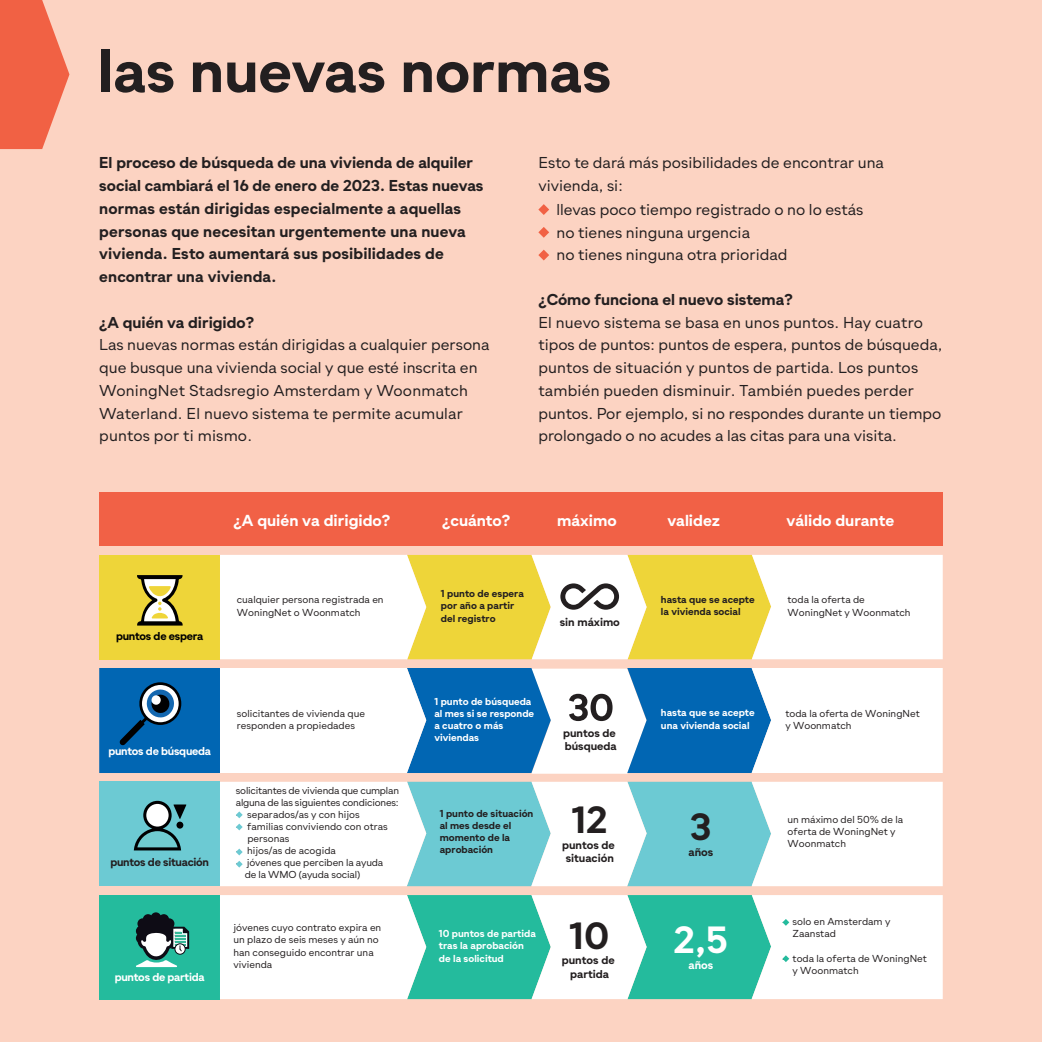
<style>
.page{position:relative;width:1042px;height:1042px;background:#fcd3c2}
.page>*{position:absolute;margin:0;border:0;box-sizing:border-box;transform-origin:0 0}
.t1{font:700 60.2px "Gramatika";color:#231f20}
.t2{font:700 37.8px "Gramatika";color:#231f20}
.t3{font:700 37.8px "Gramatika";color:#fff}
.t4{font:700 15.92px "Gramatika";color:#fff}
.t5{font:15.75px/22.8px "Gramatika";color:#231f20}
.t6{font:700 15.75px/22.8px "Gramatika";letter-spacing:.01em;color:#231f20}
.t7{font:700 11.38px/13.7px "Gramatika";color:#231f20;text-align:center}
.t8{font:700 11.38px "Gramatika";letter-spacing:-.02em;color:#fff}
.t9{font:700 11.38px "Gramatika";letter-spacing:-.02em;color:#231f20}
.t10{font:700 11.38px "Gramatika";letter-spacing:-.02em;color:#000001}
.t11{font:10.15px/12.1px "Gramatika";color:#231f20}
.t12{font:700 10.15px/12.1px "Gramatika";color:#fff}
.t13{font:700 10.15px/12.1px "Gramatika";color:#231f20}
.t14{font:10.15px/12.1px "Gramatika";letter-spacing:-.02em;color:#231f20}
</style>
<div class="page">
<svg style="left:538px;top:204px;width:11px;height:11px"></svg>
<svg style="left:538px;top:227px;width:11px;height:11px"></svg>
<svg style="left:538px;top:250px;width:11px;height:10px"></svg>
<div style="left:99px;top:492px;width:844px;height:53px;background:#f16146"></div>
<div style="left:99px;top:555px;width:121px;height:104px;background:#eed539"></div>
<svg style="left:137px;top:575px;width:46px;height:50px"></svg>
<svg style="left:99px;top:668px;width:844px;height:106px;background:#90badb"></svg>
<div style="left:99px;top:782px;width:121px;height:104px;background:#6ccad3"></div>
<svg style="left:134px;top:801px;width:52px;height:49px"></svg>
<div style="left:176px;top:821px;width:7px;height:7px;background:#000001;border-radius:50%"></div>
<svg style="left:220px;top:781px;width:723px;height:105px;background:#ccecef"></svg>
<div style="left:99px;top:895px;width:121px;height:104px;background:#24bb9d"></div>
<svg style="left:136px;top:912px;width:53px;height:55px"></svg>
<svg style="left:220px;top:554px;width:723px;height:106px;background:#f7eeb9"></svg>
<svg style="left:220px;top:895px;width:723px;height:104px;background:#b3e7dd"></svg>
<svg style="left:0;top:0;width:69px;height:149px"></svg>
<h1 class="t1" style="left:98px;top:27px;width:514px">las nuevas normas</h1>
<p class="t6" style="left:99px;top:152px;width:386px">El proceso de búsqueda de una vivienda de alquiler social cambiará el 16 de enero de 2023. Estas nuevas normas están dirigidas especialmente a aquellas personas que necesitan urgentemente una nueva vivienda. Esto aumentará sus posibilidades de encontrar una vivienda.</p>
<p class="t6" style="left:99px;top:311px;width:156px">¿A quién va dirigido?</p>
<p class="t5" style="left:99px;top:334px;width:392px">Las nuevas normas están dirigidas a cualquier persona que busque una vivienda social y que esté inscrita en WoningNet Stadsregio Amsterdam y Woonmatch Waterland. El nuevo sistema te permite acumular puntos por ti mismo.</p>
<p class="t5" style="left:538px;top:152px;width:347px">Esto te dará más posibilidades de encontrar una vivienda, si:</p>
<p class="t5" style="left:556px;top:198px;width:309px">llevas poco tiempo registrado o no lo estás no tienes ninguna urgencia<br>no tienes ninguna otra prioridad</p>
<p class="t6" style="left:538px;top:288px;width:256px">¿Cómo funciona el nuevo sistema?</p>
<p class="t5" style="left:538px;top:311px;width:405px">El nuevo sistema se basa en unos puntos. Hay cuatro tipos de puntos: puntos de espera, puntos de búsqueda, puntos de situación y puntos de partida. Los puntos también pueden disminuir. También puedes perder puntos. Por ejemplo, si no respondes durante un tiempo prolongado o no acudes a las citas para una visita.</p>
<p class="t4" style="left:233px;top:508px;width:158px">¿A quién va dirigido?</p>
<p class="t4" style="left:442px;top:508px;width:70px">¿cuánto?</p>
<p class="t4" style="left:557px;top:508px;width:61px">máximo</p>
<p class="t4" style="left:667px;top:508px;width:54px">validez</p>
<p class="t4" style="left:786px;top:508px;width:109px">válido durante</p>
<p class="t10" style="left:116px;top:628px;width:89px">puntos de espera</p>
<p class="t11" style="left:237px;top:594px;width:148px">cualquier persona registrada en<br>WoningNet o Woonmatch</p>
<p class="t8" style="left:108px;top:742px;width:104px">puntos de búsqueda</p>
<p class="t9" style="left:110px;top:854px;width:100px">puntos de situación</p>
<p class="t8" style="left:115px;top:969px;width:91px">puntos de partida</p>
<p class="t11" style="left:237px;top:707px;width:130px">solicitantes de vivienda que responden a propiedades</p>
<p class="t14" style="left:236px;top:784px;width:165px">solicitantes de vivienda que cumplan alguna de las siguientes condiciones:</p>
<p class="t11" style="left:236px;top:808px;width:125px">- separados/as y con hijos</p>
<p class="t11" style="left:247px;top:820px;width:142px;text-indent:-12px">- familias conviviendo con otras personas</p>
<p class="t11" style="left:236px;top:845px;width:102px">- hijos/as de acogida</p>
<p class="t11" style="left:245px;top:857px;width:140px;text-indent:-9px">- jóvenes que perciben la ayuda de la WMO (ayuda social)</p>
<p class="t11" style="left:233px;top:922px;width:149px">jóvenes cuyo contrato expira en un plazo de seis meses y aún no han conseguido encontrar una vivienda</p>
<p class="t13" style="left:441px;top:588px;width:84px">1 punto de espera por año a partir del registro</p>
<p class="t7" style="left:560px;top:615px;width:62px">sin máximo</p>
<p class="t13" style="left:661px;top:594px;width:95px">hasta que se acepte la vivienda social</p>
<p class="t11" style="left:787px;top:594px;width:125px">toda la oferta de<br>WoningNet y Woonmatch</p>
<p class="t12" style="left:434px;top:695px;width:101px">1 punto de búsqueda al mes si se responde a cuatro o más viviendas</p>
<p class="t13" style="left:440px;top:807px;width:95px">1 punto de situación al mes desde el momento de la aprobación</p>
<p class="t12" style="left:439px;top:928px;width:98px">10 puntos de partida tras la aprobación de la solicitud</p>
<p class="t7" style="left:563px;top:726px;width:55px;text-align:left">puntos de búsqueda</p>
<p class="t12" style="left:661px;top:707px;width:95px">hasta que se acepte una vivienda social</p>
<p class="t11" style="left:785px;top:707px;width:136px">toda la oferta de WoningNet y Woonmatch</p>
<h2 class="t2" style="left:572px;top:792px;width:37px">12</h2>
<p class="t11" style="left:787px;top:813px;width:117px">un máximo del 50% de la oferta de WoningNet y<br>Woonmatch</p>
<h2 class="t2" style="left:690px;top:799px;width:23px">3</h2>
<p class="t7" style="left:688px;top:845px;width:26px">años</p>
<p class="t7" style="left:562px;top:838px;width:54px">puntos de situación</p>
<h2 class="t2" style="left:569px;top:907px;width:41px">10</h2>
<p class="t11" style="left:792px;top:915px;width:99px">solo en Amsterdam y<br>Zaanstad</p>
<p class="t11" style="left:792px;top:952px;width:136px">toda la oferta de WoningNet y Woonmatch</p>
<p class="t11" style="left:782px;top:916px;width:6px">-</p>
<h2 class="t3" style="left:674px;top:912px;width:56px">2,5</h2>
<p class="t8" style="left:688px;top:956px;width:26px">años</p>
<p class="t7" style="left:562px;top:954px;width:54px">puntos de partida</p>
</div>
